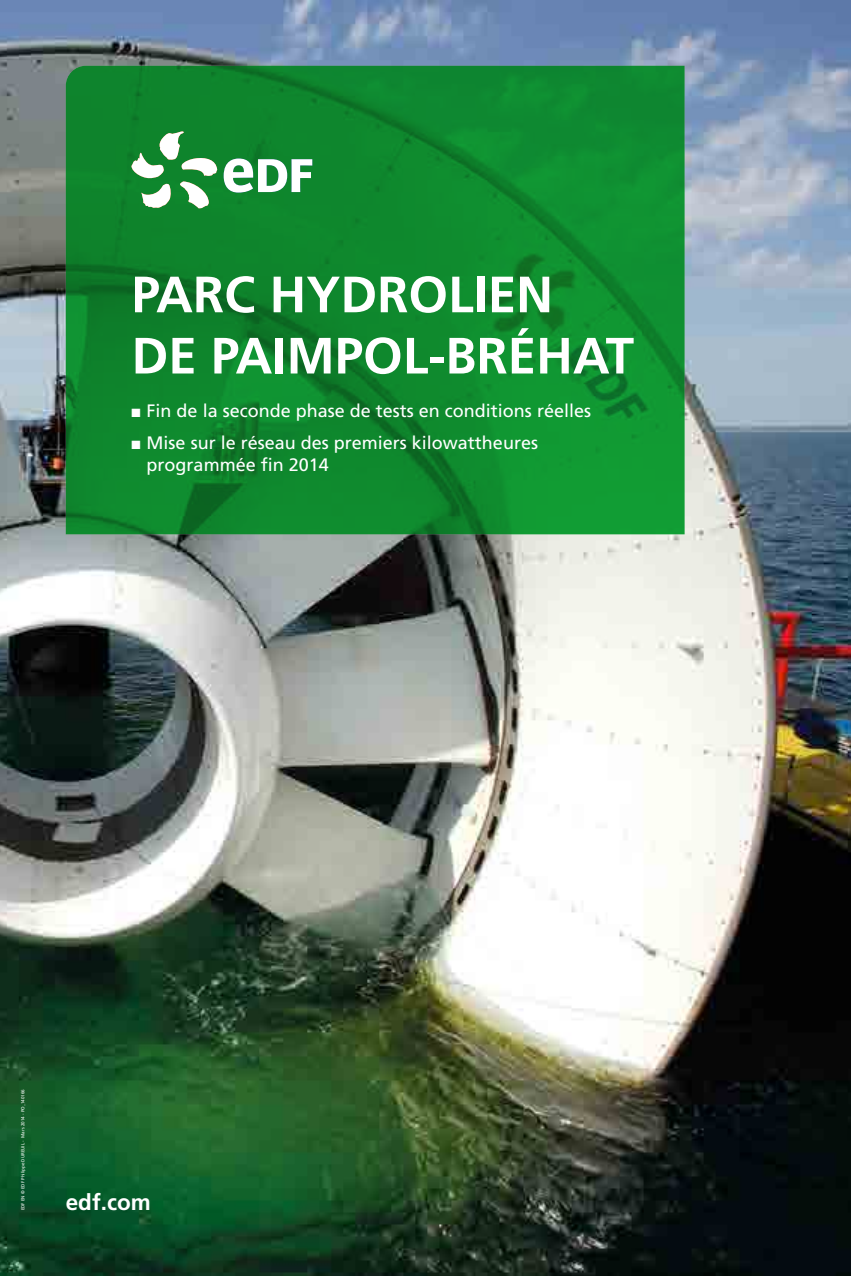
<style>
.page{position:relative;width:851px;height:1276px;background:#fff}
.page>*{position:absolute;margin:0;border:0;box-sizing:border-box;transform-origin:0 0}
.t1{font:700 51px/61.2px "Frutiger";color:#fff}
.t2{font:700 22.5px "Frutiger";color:#fff}
.t3{font:18px/21.6px "Frutiger";color:#fff}
.t4{font:4.5px "Frutiger";color:#fff}
</style>
<div class="page">
<img style="left:0;top:0;width:850px;height:1276px">
<svg style="left:66px;top:66px;width:618px;height:468px;background:#0e882d"></svg>
<svg style="left:131px;top:131px;width:86px;height:78px"></svg>
<svg style="left:223px;top:158px;width:89px;height:35px"></svg>
<h1 class="t1" style="left:131px;top:264px;width:504px">PARC HYDROLIEN<br>DE PAIMPOL-BRÉHAT</h1>
<p class="t3" style="left:131px;top:400px;width:461px">■ Fin de la seconde phase de tests en conditions réelles</p>
<p class="t3" style="left:147px;top:432px;width:393px;text-indent:-15px">■ Mise sur le réseau des premiers kilowattheures programmée fin 2014</p>
<p class="t4" style="left:20px;top:1210px;width:123px;rotate:-90deg">EDF EN © EDF Philippe DUREUIL - Mars 2014 - PO_140166</p>
<p class="t2" style="left:66px;top:1189px;width:87px">edf.com</p>
</div>
